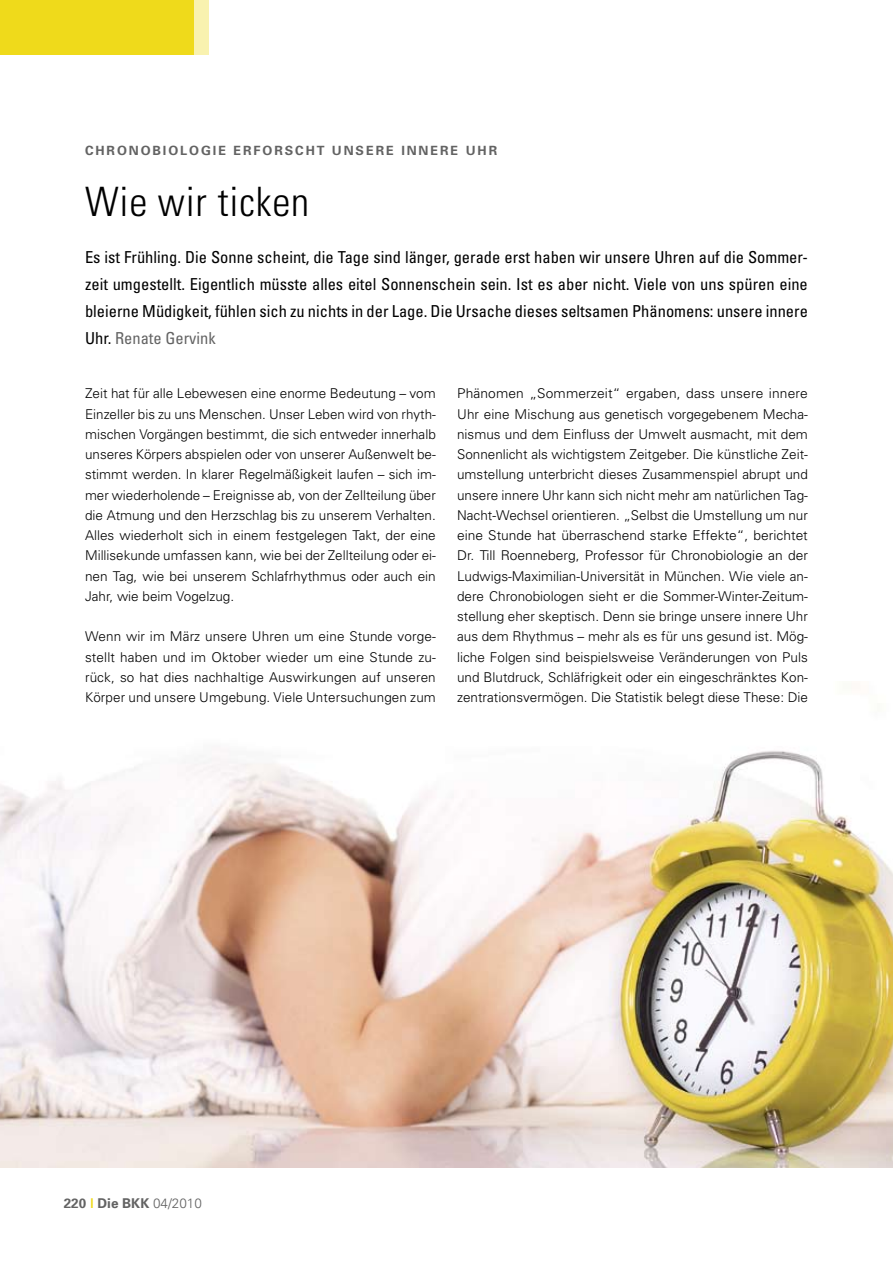
<style>
.page{position:relative;width:893px;height:1263px;background:#fff}
.page>*{position:absolute;margin:0;border:0;box-sizing:border-box;transform-origin:0 0}
.t1{font:300 condensed 40.5px "Univers";letter-spacing:.02em;color:#000}
.t2{font:condensed 16.5px/27px "Univers";color:#000;text-align:justify}
.t3{font:300 13.5px/20.2px "Univers";color:#000;text-align:justify}
.t4{font:700 13.5px "Univers";color:#636363}
.t5{font:700 12.75px "Univers";letter-spacing:.15em;color:#636363}
.s1{color:#636363}
.s2{font-weight:900;color:#efda1b}
.s3{font-weight:300}
</style>
<div class="page">
<img style="left:0;top:751px;width:893px;height:417px">
<div style="left:0;top:0;width:195px;height:54px;background:#efda1b"></div>
<div style="left:194px;top:0;width:15px;height:54px;background:#f9f2af"></div>
<p class="t5" style="left:85px;top:143px;width:414px">CHRONOBIOLOGIE ERFORSC HT UNSERE INNERE UHR</p>
<h1 class="t1" style="left:85px;top:177px;width:226px">Wie wir ticken</h1>
<p class="t2" style="left:85px;top:243px;width:724px">Es ist Frühling. Die Sonne scheint, die Tage sind länger, gerade erst haben wir unsere Uhren auf die Sommer&shy;zeit umgestellt. Eigentlich müsste alles eitel Sonnenschein sein. Ist es aber nicht. Viele von uns spüren eine bleierne Müdigkeit, fühlen sich zu nichts in der Lage. Die Ursache dieses seltsamen Phänomens: unsere innere Uhr. <span class="s1">Renate Gervink</span></p>
<p class="t3" style="left:85px;top:383px;width:352px">Zeit hat für alle Lebewesen eine enorme Bedeutung – vom Einzeller bis zu uns Menschen. Unser Leben wird von rhyth&shy;mischen Vorgängen bestimmt, die sich entweder innerhalb unseres Körpers abspielen oder von unserer Außenwelt be&shy;stimmt werden. In klarer Regelmäßigkeit laufen – sich im&shy;mer wiederholende – Ereignisse ab, von der Zellteilung über die Atmung und den Herzschlag bis zu unserem Verhalten.<br>Alles wiederholt sich in einem festgelegen Takt, der eine Millisekunde umfassen kann, wie bei der Zellteilung oder ei&shy;nen Tag, wie bei unserem Schlafrhythmus oder auch ein Jahr, wie beim Vogelzug.</p>
<p class="t3" style="left:85px;top:626px;width:352px">Wenn wir im März unsere Uhren um eine Stunde vorge&shy;stellt haben und im Oktober wieder um eine Stunde zu&shy;rück, so hat dies nachhaltige Auswirkungen auf unseren Körper und unsere Umgebung. Viele Untersuchungen zum</p>
<p class="t3" style="left:457px;top:383px;width:352px">Phänomen „Sommerzeit“ ergaben, dass unsere innere Uhr eine Mischung aus genetisch vorgegebenem Mecha&shy;nismus und dem Einfluss der Umwelt ausmacht, mit dem Sonnenlicht als wichtigstem Zeitgeber. Die künstliche Zeit&shy;umstellung unterbricht dieses Zusammenspiel abrupt und unsere innere Uhr kann sich nicht mehr am natürlichen Tag-Nacht-Wechsel orientieren. „Selbst die Umstellung um nur eine Stunde hat überraschend starke Effekte“, berichtet Dr. Till Roenneberg, Professor für Chronobiologie an der Ludwigs-Maximilian-Universität in München. Wie viele an&shy;dere Chronobiologen sieht er die Sommer-Winter-Zeitum&shy;stellung eher skeptisch. Denn sie bringe unsere innere Uhr aus dem Rhythmus – mehr als es für uns gesund ist. Mög&shy;liche Folgen sind beispielsweise Veränderungen von Puls und Blutdruck, Schläfrigkeit oder ein eingeschränktes Kon&shy;zentrationsvermögen. Die Statistik belegt diese These: Die</p>
<p class="t4" style="left:64px;top:1195px;width:140px">220 <span class="s2">|</span> DIE BKK <span class="s3">04/2010</span></p>
</div>
